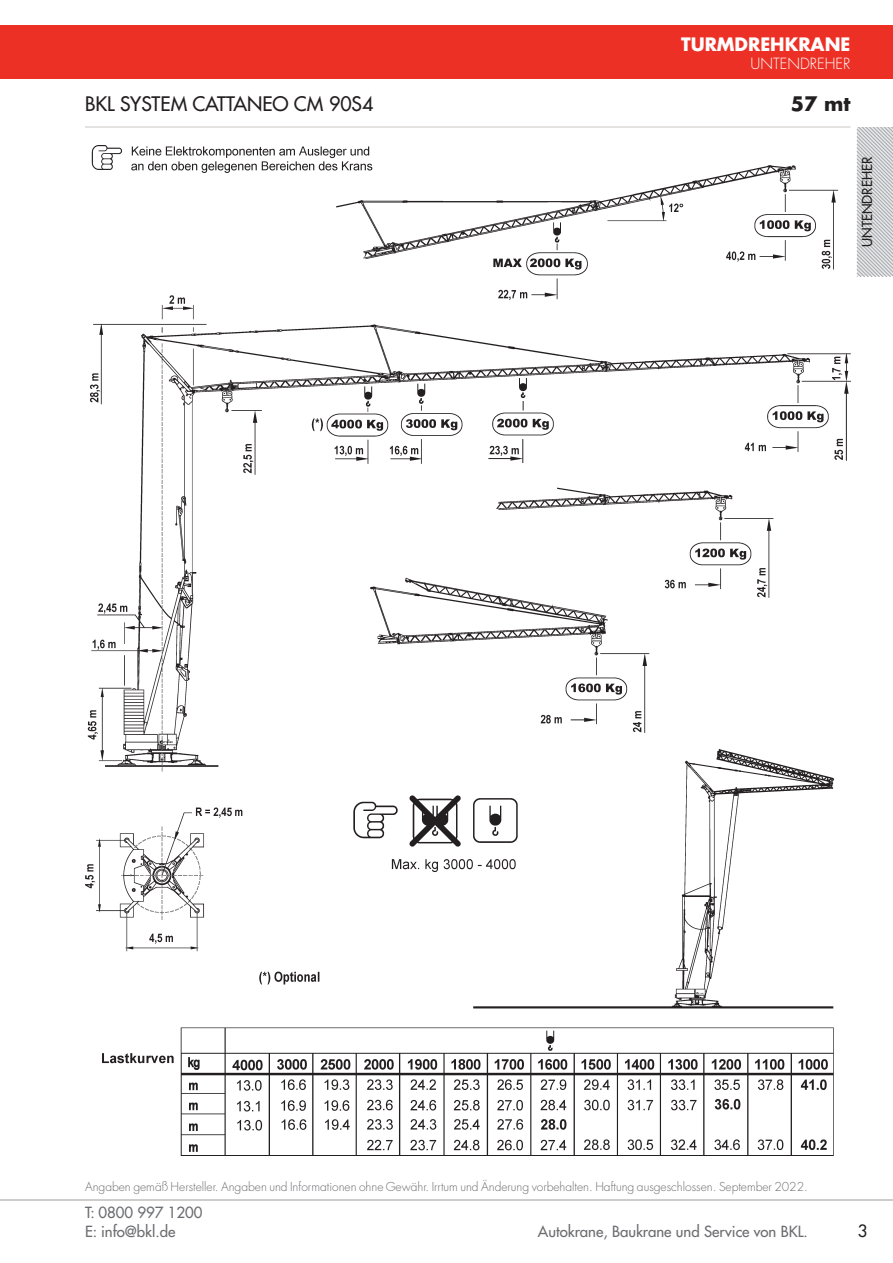
<style>
.page{position:relative;width:893px;height:1263px;background:#fff}
.page>*{position:absolute;margin:0;border:0;box-sizing:border-box;transform-origin:0 0}
.t1{font:500 19.5px "Futura LT Pro";color:#231f20}
.t2{font:700 19.5px "Futura LT Pro";color:#231f20}
.t3{font:700 18px "Futura LT Pro";color:#fff}
.t4{font:500 16.5px "Futura LT Pro";color:#231f20}
.t5{font:500 15px/19.5px "Futura LT Pro";color:#6c6d70}
.t6{font:300 15px "Futura LT Pro";color:#fff}
.t7{font:500 13.5px "Futura LT Pro";color:#231f20}
.t8{font:300 12px "Futura LT Pro";color:#6c6d70}
</style>
<div class="page">
<svg style="left:857px;top:128px;width:36px;height:149px;background:#cdced1"></svg>
<hr style="left:85px;top:126px;width:765px;height:2px;background:#cfcdcc">
<div style="left:0;top:26px;width:893px;height:53px;background:#ed3025"></div>
<hr style="left:0;top:1199px;width:893px;height:2px;background:#cfcdcc">
<img style="left:85px;top:146px;width:765px;height:1009px">
<h1 class="t1" style="left:85px;top:89px;width:290px">BKL SYSTEM CATTANEO CM 90S4</h1>
<h2 class="t3" style="left:681px;top:30px;width:171px">TURMDREHKRANE</h2>
<p class="t6" style="left:750px;top:54px;width:101px">UNTENDREHER</p>
<h1 class="t2" style="left:791px;top:89px;width:61px">57 mt</h1>
<p class="t7" style="left:857px;top:247px;width:92px;rotate:-90deg">UNTENDREHER</p>
<p class="t8" style="left:85px;top:1179px;width:724px">Angaben gemäß Hersteller. Angaben und Informationen ohne Gewähr. Irrtum und Änderung vorbehalten. Haftung ausgeschlossen. September 2022.</p>
<p class="t5" style="left:85px;top:1202px;width:119px">T: 0800 997 1200<br>E: info@bkl.de</p>
<p class="t5" style="left:538px;top:1221px;width:272px">Autokrane, Baukrane und Service von BKL.</p>
<h3 class="t4" style="left:858px;top:1219px;width:11px">3</h3>
</div>
